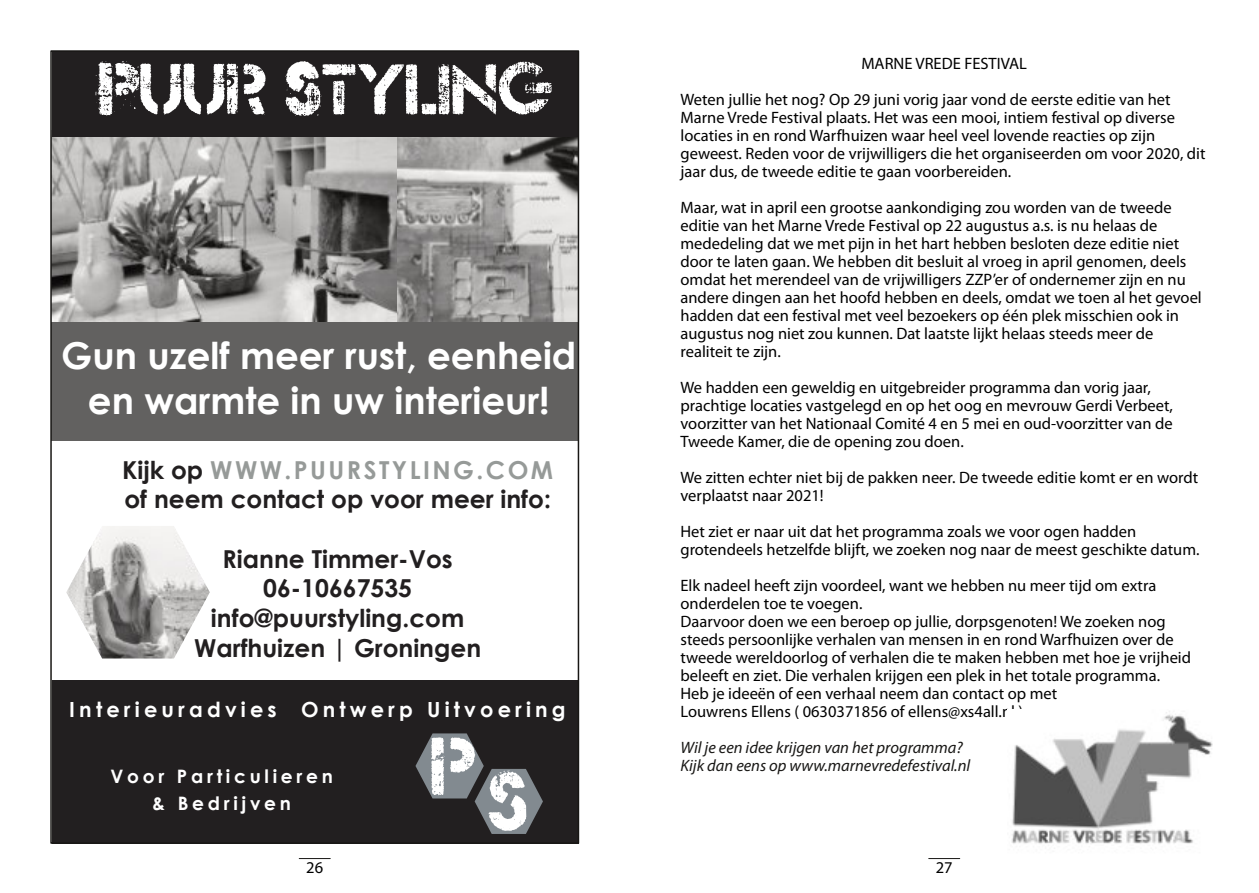
<style>
.page{position:relative;width:1259px;height:893px;background:#fff}
.page>*{position:absolute;margin:0;border:0;box-sizing:border-box;transform-origin:0 0}
.t1{font:85.05px "Dock 51";color:#fff}
.t2{font:74.25px "Dock 51";color:#fff}
.t3{font:700 37.05px/44.5px "Century Gothic";color:#fff;text-align:center}
.t4{font:700 24.75px/29.7px "Century Gothic";color:#221f20}
.t5{font:700 20.85px "Century Gothic";letter-spacing:.2em;color:#fff}
.t6{font:700 18.6px/27.9px "Century Gothic";letter-spacing:.2em;color:#fff;text-align:center}
.t7{font:16.5px/18px "Myriad Pro";color:#000}
.t8{font:italic 16.5px/18px "Myriad Pro";color:#181715}
.s1{color:#969a98}
</style>
<div class="page">
<hr style="left:928px;top:858px;width:31px;height:1px;background:#181715">
<hr style="left:299px;top:858px;width:31px;height:1px;background:#181715">
<div style="left:52px;top:680px;width:526px;height:163px;background:#221f20"></div>
<div style="left:53px;top:321px;width:523px;height:119px;background:#626160"></div>
<img style="left:53px;top:137px;width:345px;height:184px">
<svg style="left:415px;top:733px;width:128px;height:101px"></svg>
<img style="left:66px;top:526px;width:144px;height:132px">
<img style="left:398px;top:137px;width:178px;height:184px">
<div style="left:52px;top:51px;width:526px;height:86px;background:#221f20"></div>
<img style="left:1011px;top:711px;width:202px;height:133px">
<h2 class="t2" style="left:98px;top:63px;width:457px">PUUR STYLING</h2>
<p class="t7" style="left:680px;top:47px;width:491px;line-height:36px;text-indent:181px">MARNE VREDE FESTIVAL<br>Weten jullie het nog? Op 29 juni vorig jaar vond de eerste editie van het</p>
<p class="t7" style="left:680px;top:110px;width:526px">Marne Vrede Festival plaats. Het was een mooi, intiem festival op diverse locaties in en rond Warfhuizen waar heel veel lovende reacties op zijn geweest. Reden voor de vrijwilligers die het organiseerden om voor 2020, dit jaar dus, de tweede editie te gaan voorbereiden.</p>
<p class="t7" style="left:680px;top:200px;width:523px">Maar, wat in april een grootse aankondiging zou worden van de tweede editie van het Marne Vrede Festival op 22 augustus a.s. is nu helaas de mededeling dat we met pijn in het hart hebben besloten deze editie niet door te laten gaan. We hebben dit besluit al vroeg in april genomen, deels omdat het merendeel van de vrijwilligers ZZP’er of ondernemer zijn en nu andere dingen aan het hoofd hebben en deels, omdat we toen al het gevoel hadden dat een festival met veel bezoekers op één plek misschien ook in augustus nog niet zou kunnen. Dat laatste lijkt helaas steeds meer de realiteit te zijn.</p>
<p class="t7" style="left:680px;top:380px;width:494px">We hadden een geweldig en uitgebreider programma dan vorig jaar, prachtige locaties vastgelegd en op het oog en mevrouw Gerdi Verbeet, voorzitter van het Nationaal Comité 4 en 5 mei en oud-voorzitter van de Tweede Kamer, die de opening zou doen.</p>
<p class="t7" style="left:680px;top:470px;width:519px">We zitten echter niet bij de pakken neer. De tweede editie komt er en wordt verplaatst naar 2021!</p>
<p class="t7" style="left:680px;top:524px;width:520px">Het ziet er naar uit dat het programma zoals we voor ogen hadden grotendeels hetzelfde blijft, we zoeken nog naar de meest geschikte datum.</p>
<p class="t7" style="left:680px;top:578px;width:512px">Elk nadeel heeft zijn voordeel, want we hebben nu meer tijd om extra onderdelen toe te voegen.<br>Daarvoor doen we een beroep op jullie, dorpsgenoten! We zoeken nog steeds persoonlijke verhalen van mensen in en rond Warfhuizen over de tweede wereldoorlog of verhalen die te maken hebben met hoe je vrijheid beleeft en ziet. Die verhalen krijgen een plek in het totale programma.<br>Heb je ideeën of een verhaal neem dan contact op met<br>Louwrens Ellens ( 0630371856 of ellens@xs4all.nl )</p>
<p class="t8" style="left:680px;top:740px;width:291px">Wil je een idee krijgen van het programma?<br>Kijk dan eens op www.marnevredefestival.nl</p>
<h3 class="t3" style="left:61px;top:337px;width:517px">Gun uzelf meer rust, eenheid en warmte in uw interieur!</h3>
<h3 class="t4" style="left:122px;top:457px;width:432px">Kijk op <span class="s1">WWW.PUURSTYLING.COM </span>of neem contact op voor meer info:</h3>
<h3 class="t4" style="left:194px;top:546px;width:288px;text-align:center">Rianne Timmer-Vos<br>06-10667535 info@puurstyling.com<br>Warfhuizen | Groningen</h3>
<p class="t5" style="left:69px;top:702px;width:498px">Interieuradvies Ontwerp Uitvoering</p>
<h1 class="t1" style="left:431px;top:753px;width:99px">PS</h1>
<p class="t6" style="left:110px;top:764px;width:224px">Voor Particulieren &amp; Bedrijven</p>
<p class="t7" style="left:306px;top:859px;width:18px">26</p>
<p class="t7" style="left:935px;top:859px;width:18px">27</p>
</div>
